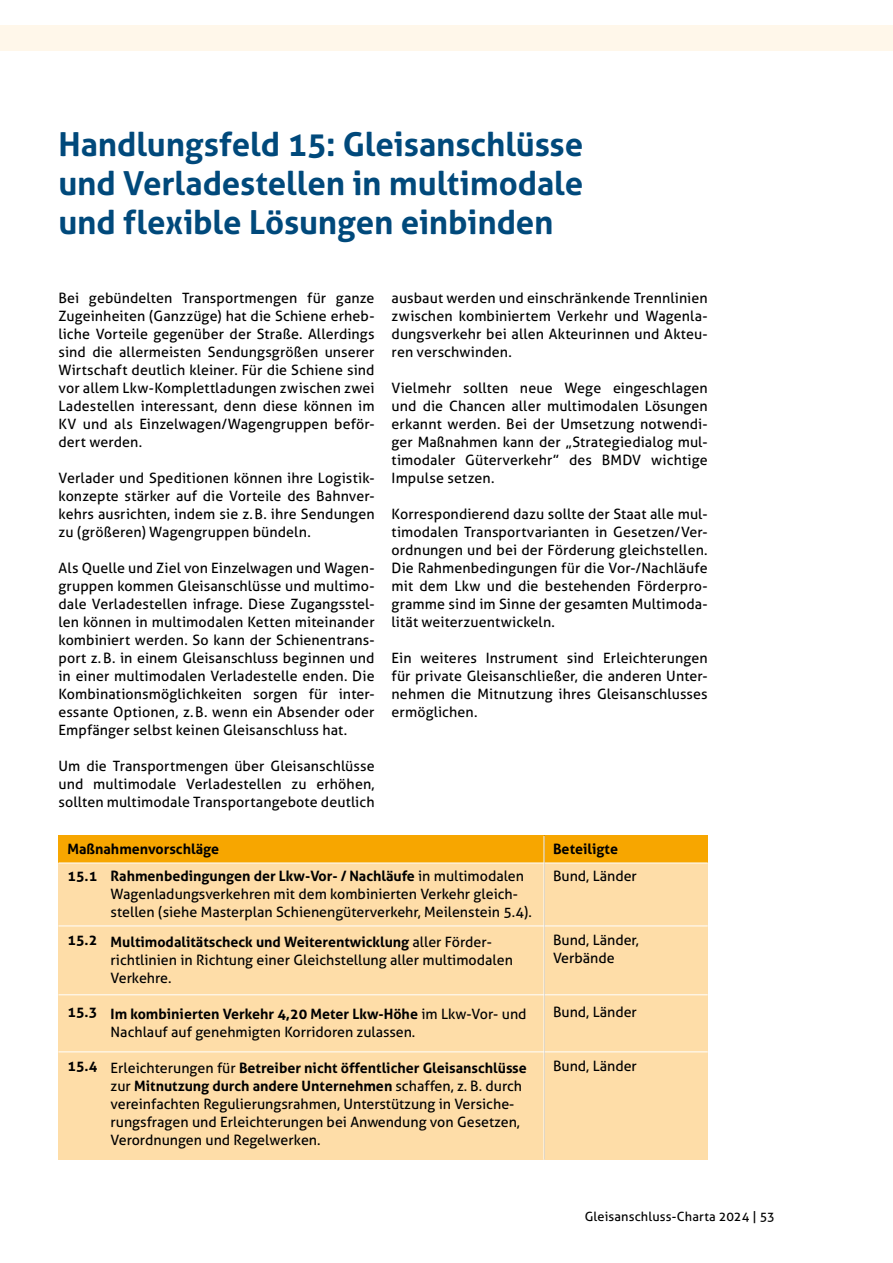
<style>
.page{position:relative;width:893px;height:1263px;background:#fff}
.page>*{position:absolute;margin:0;border:0;box-sizing:border-box;transform-origin:0 0}
.t1{font:700 33px/39px "Aller";letter-spacing:-.005em;color:#00497b;text-align:justify}
.t2{font:14.25px/18px "Aller";color:#000;text-align:justify}
.t3{font:700 14.25px "Aller";color:#000}
.t4{font:12.75px "Aller";letter-spacing:.01em;color:#000}
.s1{font-weight:700}
</style>
<div class="page">
<div style="left:0;top:26px;width:893px;height:25px;background:#fff7ea"></div>
<div style="left:58px;top:858px;width:650px;height:302px;background:#fedda8"></div>
<div style="left:59px;top:836px;width:649px;height:27px;background:#f7a600"></div>
<hr style="left:58px;top:862px;width:650px;height:1px;background:#fff">
<hr style="left:58px;top:925px;width:650px;height:1px;background:#fff">
<hr style="left:58px;top:994px;width:650px;height:1px;background:#fff">
<hr style="left:58px;top:1051px;width:650px;height:1px;background:#fff">
<hr style="left:544px;top:836px;width:1px;height:324px;background:#fff">
<h1 class="t1" style="left:58px;top:125px;width:526px">Handlungsfeld 15: Gleisanschlüsse und Verladestellen in multimodale und flexible Lösungen einbinden</h1>
<p class="t2" style="left:58px;top:289px;width:318px">Bei gebündelten Transportmengen für ganze Zugeinheiten (Ganzzüge) hat die Schiene erheb&shy;liche Vorteile gegenüber der Straße. Allerdings sind die allermeisten Sendungsgrößen unserer Wirtschaft deutlich kleiner. Für die Schiene sind vor allem Lkw-Komplettladungen zwischen zwei Ladestellen interessant, denn diese können im KV und als Einzelwagen/Wagengruppen beför&shy;dert werden.</p>
<p class="t2" style="left:58px;top:469px;width:318px">Verlader und Speditionen können ihre Logistik&shy;konzepte stärker auf die Vorteile des Bahnver&shy;kehrs ausrichten, indem sie z.B. ihre Sendungen zu (größeren) Wagengruppen bündeln.</p>
<p class="t2" style="left:58px;top:559px;width:318px">Als Quelle und Ziel von Einzelwagen und Wagen&shy;gruppen kommen Gleisanschlüsse und multimo&shy;dale Verladestellen infrage. Diese Zugangsstel&shy;len können in multimodalen Ketten miteinander kombiniert werden. So kann der Schienentrans&shy;port z.B. in einem Gleisanschluss beginnen und in einer multimodalen Verladestelle enden. Die Kombinationsmöglichkeiten sorgen für inter&shy;essante Optionen, z.B. wenn ein Absender oder Empfänger selbst keinen Gleisanschluss hat.</p>
<p class="t2" style="left:58px;top:757px;width:318px">Um die Transportmengen über Gleisanschlüsse und multimodale Verladestellen zu erhöhen, sollten multimodale Transportangebote deutlich</p>
<p class="t2" style="left:392px;top:289px;width:318px">ausbaut werden und einschränkende Trennlinien zwischen kombiniertem Verkehr und Wagenla&shy;dungsverkehr bei allen Akteurinnen und Akteu&shy;ren verschwinden.</p>
<p class="t2" style="left:392px;top:379px;width:318px">Vielmehr sollten neue Wege eingeschlagen und die Chancen aller multimodalen Lösungen erkannt werden. Bei der Umsetzung notwendi&shy;ger Maßnahmen kann der „Strategiedialog mul&shy;timodaler Güterverkehr” des BMDV wichtige Impulse setzen.</p>
<p class="t2" style="left:392px;top:505px;width:318px">Korrespondierend dazu sollte der Staat alle mul&shy;timodalen Transportvarianten in Gesetzen/Ver&shy;ordnungen und bei der Förderung gleichstellen.<br>Die Rahmenbedingungen für die Vor-/Nachläufe mit dem Lkw und die bestehenden Förderpro&shy;gramme sind im Sinne der gesamten Multimoda&shy;lität weiterzuentwickeln.</p>
<p class="t2" style="left:392px;top:649px;width:318px">Ein weiteres Instrument sind Erleichterungen für private Gleisanschließer, die anderen Unter&shy;nehmen die Mitnutzung ihres Gleisanschlusses ermöglichen.</p>
<p class="t3" style="left:67px;top:840px;width:153px">Maßnahmenvorschläge</p>
<p class="t3" style="left:553px;top:840px;width:66px">Beteiligte</p>
<p class="t3" style="left:67px;top:867px;width:31px">15.1</p>
<p class="t2" style="left:111px;top:867px;width:423px;text-align:left"><span class="s1">Rahmenbedingungen der Lkw-Vor- / Nachläufe</span> in multimodalen<br>Wagenladungsverkehren mit dem kombinierten Verkehr gleich&shy;stellen (siehe Masterplan Schienengüterverkehr, Meilenstein 5.4).</p>
<p class="t2" style="left:111px;top:933px;width:404px;text-align:left"><span class="s1">Multimodalitätscheck und Weiterentwicklung</span> aller Förder&shy;richtlinien in Richtung einer Gleichstellung aller multimodalen<br>Verkehre.</p>
<p class="t2" style="left:553px;top:866px;width:85px">Bund, Länder</p>
<p class="t2" style="left:553px;top:931px;width:87px">Bund, Länder,<br>Verbände</p>
<p class="t3" style="left:67px;top:931px;width:31px">15.2</p>
<p class="t2" style="left:111px;top:1005px;width:417px;text-indent:-43px"><span class="s1">15.3 Im kombinierten Verkehr 4,20 Meter Lkw-Höhe</span> im Lkw-Vor- und<br>Nachlauf auf genehmigten Korridoren zulassen.</p>
<p class="t2" style="left:553px;top:1003px;width:85px">Bund, Länder</p>
<p class="t2" style="left:111px;top:1059px;width:418px;text-align:left;text-indent:-43px"><span class="s1">15.4</span> Erleichterungen für <span class="s1">Betreiber nicht öffentlicher Gleisanschlüsse </span>zur <span class="s1">Mitnutzung durch andere Unternehmen</span> schaffen, z. B. durch vereinfachten Regulierungsrahmen, Unterstützung in Versiche&shy;rungsfragen und Erleichterungen bei Anwendung von Gesetzen, Verordnungen und Regelwerken.</p>
<p class="t2" style="left:553px;top:1057px;width:85px">Bund, Länder</p>
<p class="t4" style="left:585px;top:1209px;width:192px">Gleisanschluss-Charta 2024 | 53</p>
</div>
